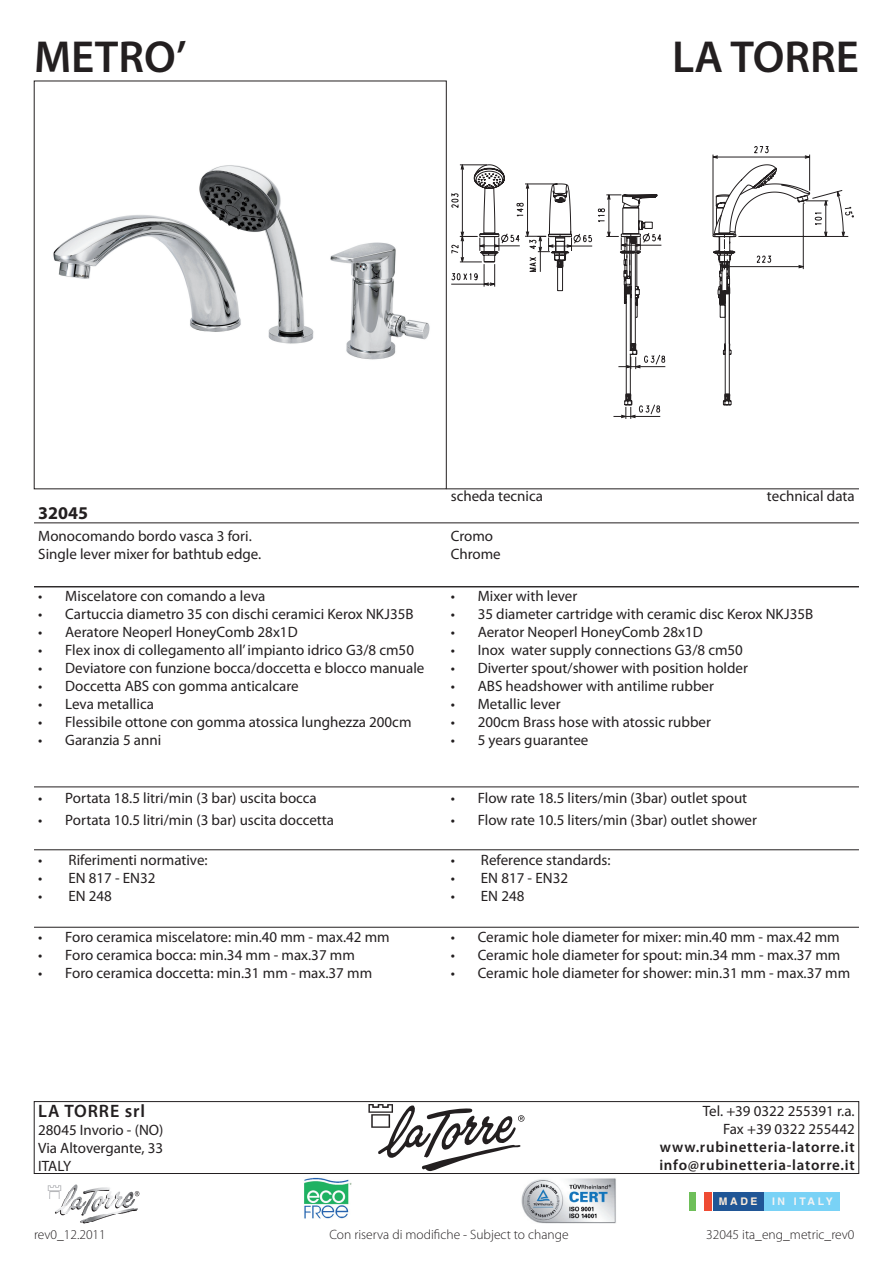
<style>
.page{position:relative;width:893px;height:1263px;background:#fff}
.page>*{position:absolute;margin:0;border:0;box-sizing:border-box;transform-origin:0 0}
.t1{font:600 45px "Myriad Pro";color:#231f20}
.t2{font:600 18px "Myriad Pro";letter-spacing:.05em;color:#231f20}
.t3{font:700 18px "Myriad Pro";color:#231f20}
.t4{font:15px "Myriad Pro";color:#231f20}
.t5{font:600 15px "Myriad Pro";letter-spacing:.05em;color:#231f20}
.t6{font:300 13.5px "Myriad Pro";color:#231f20}
.t7{font:700 10.5px "Helvetica";letter-spacing:.25em;color:#f2f3f4}
.t8{font:700 10.5px "Helvetica";color:#feeddb}
</style>
<div class="page">
<div style="left:34px;top:1101px;width:825px;height:73px;border:1px solid #231f20"></div>
<img style="left:47px;top:1184px;width:93px;height:40px">
<hr style="left:34px;top:586px;width:825px;height:1px;background:#231f20">
<hr style="left:34px;top:523px;width:825px;height:1px;background:#231f20">
<hr style="left:34px;top:849px;width:825px;height:1px;background:#231f20">
<hr style="left:34px;top:927px;width:825px;height:1px;background:#231f20">
<hr style="left:34px;top:587px;width:825px;height:1px;background:#231f20">
<div style="left:713px;top:1192px;width:52px;height:18px;background:#205696"></div>
<div style="left:765px;top:1192px;width:75px;height:18px;background:#79d2f6"></div>
<div style="left:689px;top:1192px;width:8px;height:18px;background:#6ebf59"></div>
<div style="left:704px;top:1192px;width:8px;height:18px;background:#ef4b33"></div>
<img style="left:521px;top:1178px;width:95px;height:45px">
<img style="left:304px;top:1178px;width:48px;height:41px">
<hr style="left:34px;top:787px;width:825px;height:1px;background:#231f20">
<hr style="left:446px;top:489px;width:413px;height:1px;background:#231f20">
<svg style="left:451px;top:146px;width:403px;height:273px"></svg>
<img style="left:53px;top:165px;width:377px;height:195px">
<svg style="left:368px;top:1104px;width:156px;height:67px"></svg>
<p class="t1" style="left:34px;top:28px;width:154px">METRO’</p>
<p class="t1" style="left:672px;top:28px;width:188px">LA TORRE</p>
<p class="t3" style="left:38px;top:501px;width:51px">32045</p>
<p class="t4" style="left:38px;top:527px;width:215px">Monocomando bordo vasca 3 fori.</p>
<p class="t4" style="left:38px;top:545px;width:225px">Single lever mixer for bathtub edge.</p>
<p class="t4" style="left:38px;top:586px;width:229px">• Miscelatore con comando a leva</p>
<p class="t4" style="left:38px;top:604px;width:377px">• Cartuccia diametro 35 con dischi ceramici Kerox NKJ35B</p>
<p class="t4" style="left:38px;top:622px;width:261px">• Aeratore Neoperl HoneyComb 28x1D</p>
<p class="t4" style="left:38px;top:640px;width:377px">• Flex inox di collegamento all’ impianto idrico G3/8 cm50</p>
<p class="t4" style="left:38px;top:658px;width:388px">• Deviatore con funzione bocca/doccetta e blocco manuale</p>
<p class="t4" style="left:38px;top:676px;width:262px">• Doccetta ABS con gomma anticalcare</p>
<p class="t4" style="left:38px;top:694px;width:117px">• Leva metallica</p>
<p class="t4" style="left:38px;top:712px;width:375px">• Flessibile ottone con gomma atossica lunghezza 200cm</p>
<p class="t4" style="left:38px;top:730px;width:125px">• Garanzia 5 anni</p>
<p class="t4" style="left:38px;top:789px;width:280px">• Portata 18.5 litri/min (3 bar) uscita bocca</p>
<p class="t4" style="left:38px;top:810px;width:297px">• Portata 10.5 litri/min (3 bar) uscita doccetta</p>
<p class="t4" style="left:38px;top:851px;width:171px">• Riferimenti normative:</p>
<p class="t4" style="left:38px;top:869px;width:119px">• EN 817 - EN32</p>
<p class="t4" style="left:38px;top:887px;width:75px">• EN 248</p>
<p class="t4" style="left:38px;top:928px;width:353px">• Foro ceramica miscelatore: min.40 mm - max.42 mm</p>
<p class="t4" style="left:38px;top:946px;width:318px">• Foro ceramica bocca: min.34 mm - max.37 mm</p>
<p class="t4" style="left:38px;top:964px;width:335px">• Foro ceramica doccetta: min.31 mm - max.37 mm</p>
<p class="t4" style="left:451px;top:487px;width:94px">scheda tecnica</p>
<p class="t4" style="left:767px;top:487px;width:89px">technical data</p>
<p class="t4" style="left:451px;top:527px;width:44px">Cromo</p>
<p class="t4" style="left:451px;top:545px;width:52px">Chrome</p>
<p class="t4" style="left:451px;top:586px;width:128px">• Mixer with lever</p>
<p class="t4" style="left:451px;top:604px;width:364px">• 35 diameter cartridge with ceramic disc Kerox NKJ35B</p>
<p class="t4" style="left:451px;top:622px;width:253px">• Aerator Neoperl HoneyComb 28x1D</p>
<p class="t4" style="left:451px;top:640px;width:294px">• Inox water supply connections G3/8 cm50</p>
<p class="t4" style="left:451px;top:658px;width:299px">• Diverter spout/shower with position holder</p>
<p class="t4" style="left:451px;top:676px;width:265px">• ABS headshower with antilime rubber</p>
<p class="t4" style="left:451px;top:694px;width:111px">• Metallic lever</p>
<p class="t4" style="left:451px;top:712px;width:262px">• 200cm Brass hose with atossic rubber</p>
<p class="t4" style="left:451px;top:730px;width:139px">• 5 years guarantee</p>
<p class="t4" style="left:451px;top:789px;width:298px">• Flow rate 18.5 liters/min (3bar) outlet spout</p>
<p class="t4" style="left:451px;top:810px;width:308px">• Flow rate 10.5 liters/min (3bar) outlet shower</p>
<p class="t4" style="left:451px;top:851px;width:161px">• Reference standards:</p>
<p class="t4" style="left:451px;top:869px;width:119px">• EN 817 - EN32</p>
<p class="t4" style="left:451px;top:887px;width:75px">• EN 248</p>
<p class="t4" style="left:451px;top:928px;width:390px">• Ceramic hole diameter for mixer: min.40 mm - max.42 mm</p>
<p class="t4" style="left:451px;top:946px;width:391px">• Ceramic hole diameter for spout: min.34 mm - max.37 mm</p>
<p class="t4" style="left:451px;top:964px;width:401px">• Ceramic hole diameter for shower: min.31 mm - max.37 mm</p>
<p class="t2" style="left:38px;top:1100px;width:108px">LA TORRE srl</p>
<p class="t4" style="left:38px;top:1121px;width:127px">28045 Invorio - (NO)</p>
<p class="t4" style="left:38px;top:1139px;width:126px">Via Altovergante, 33</p>
<p class="t4" style="left:38px;top:1157px;width:35px">ITALY</p>
<p class="t4" style="left:703px;top:1102px;width:153px">Tel. +39 0322 255391 r.a.</p>
<p class="t4" style="left:723px;top:1120px;width:133px">Fax +39 0322 255442</p>
<p class="t5" style="left:660px;top:1137px;width:196px">www.rubinetteria-latorre.it</p>
<p class="t5" style="left:659px;top:1155px;width:197px">info@rubinetteria-latorre.it</p>
<p class="t8" style="left:719px;top:1195px;width:40px">MADE</p>
<p class="t7" style="left:772px;top:1195px;width:62px">IN ITALY</p>
<p class="t6" style="left:34px;top:1226px;width:73px">rev0_12.2011</p>
<p class="t6" style="left:329px;top:1226px;width:241px">Con riserva di modifiche - Subject to change</p>
<p class="t6" style="left:706px;top:1226px;width:150px">32045 ita_eng_metric_rev0</p>
</div>
